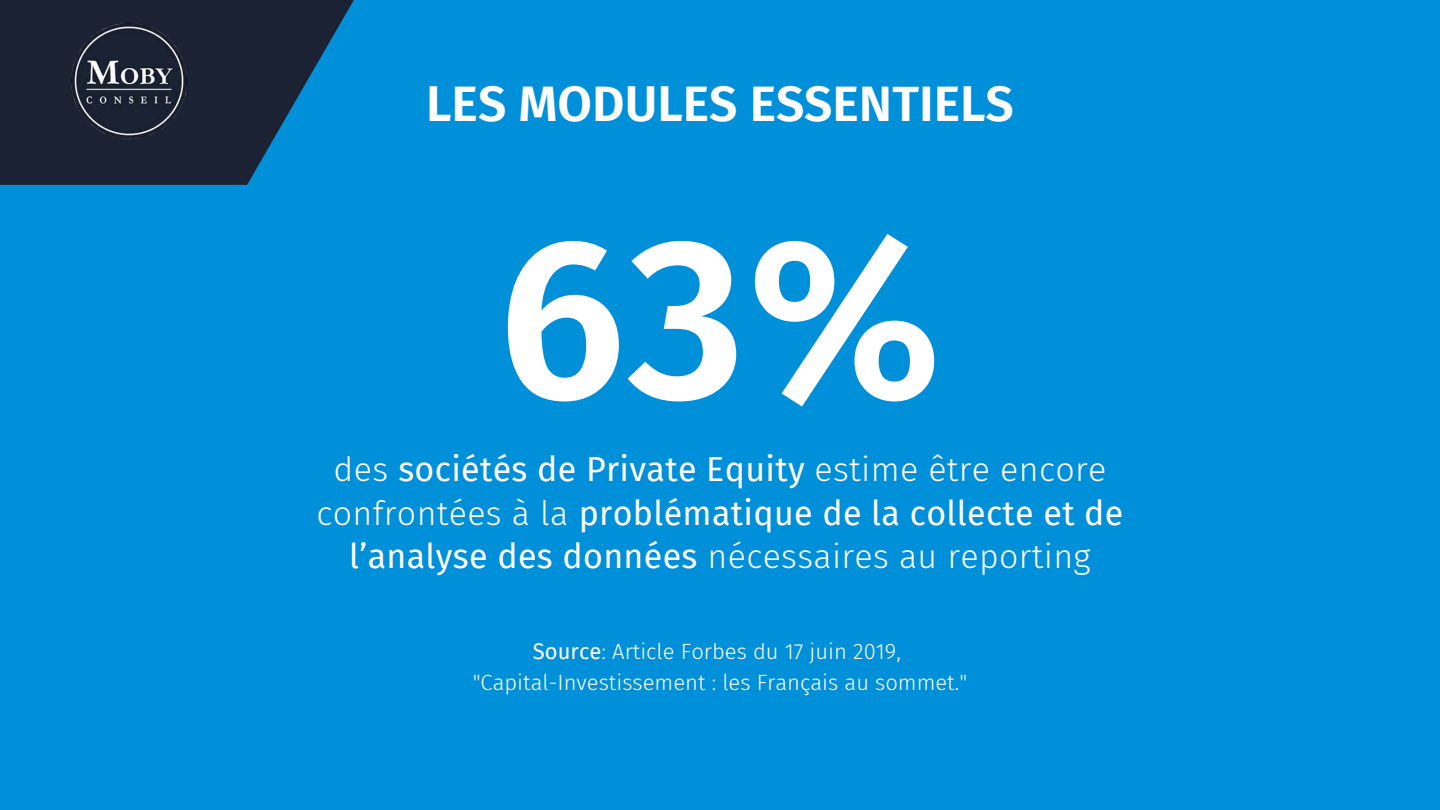
<style>
.page{position:relative;width:1440px;height:810px;background:#008fd9}
.page>*{position:absolute;margin:0;border:0;box-sizing:border-box;transform-origin:0 0}
.t1{font:600 228.3px "Fira Sans";color:#fff}
.t2{font:600 50px "Fira Sans";color:#fff}
.t3{font:34px/43.5px "Fira Sans";letter-spacing:.01em;color:#fff;text-align:center}
.t4{font:300 22px/30.8px "Fira Sans";color:#fff;text-align:center}
.s1{font-weight:300}
.s2{font-weight:400}
</style>
<div class="page">
<svg style="left:0;top:0;width:354px;height:185px;fill:#1b2233"></svg>
<img style="left:65px;top:16px;width:129px;height:129px">
<h2 class="t2" style="left:426px;top:74px;width:589px">LES MODULES ESSENTIELS</h2>
<h1 class="t1" style="left:498px;top:184px;width:445px">63%</h1>
<p class="t3" style="left:316px;top:448px;width:809px"><span class="s1">des</span> sociétés de Private Equity <span class="s1">estime être encore confrontées à la</span> problématique de la collecte et de l’analyse des données <span class="s1">nécessaires au reporting</span></p>
<p class="t4" style="left:473px;top:636px;width:496px"><span class="s2">Source</span>: Article Forbes du 17 juin 2019, "Capital-Investissement : les Français au sommet."</p>
</div>
